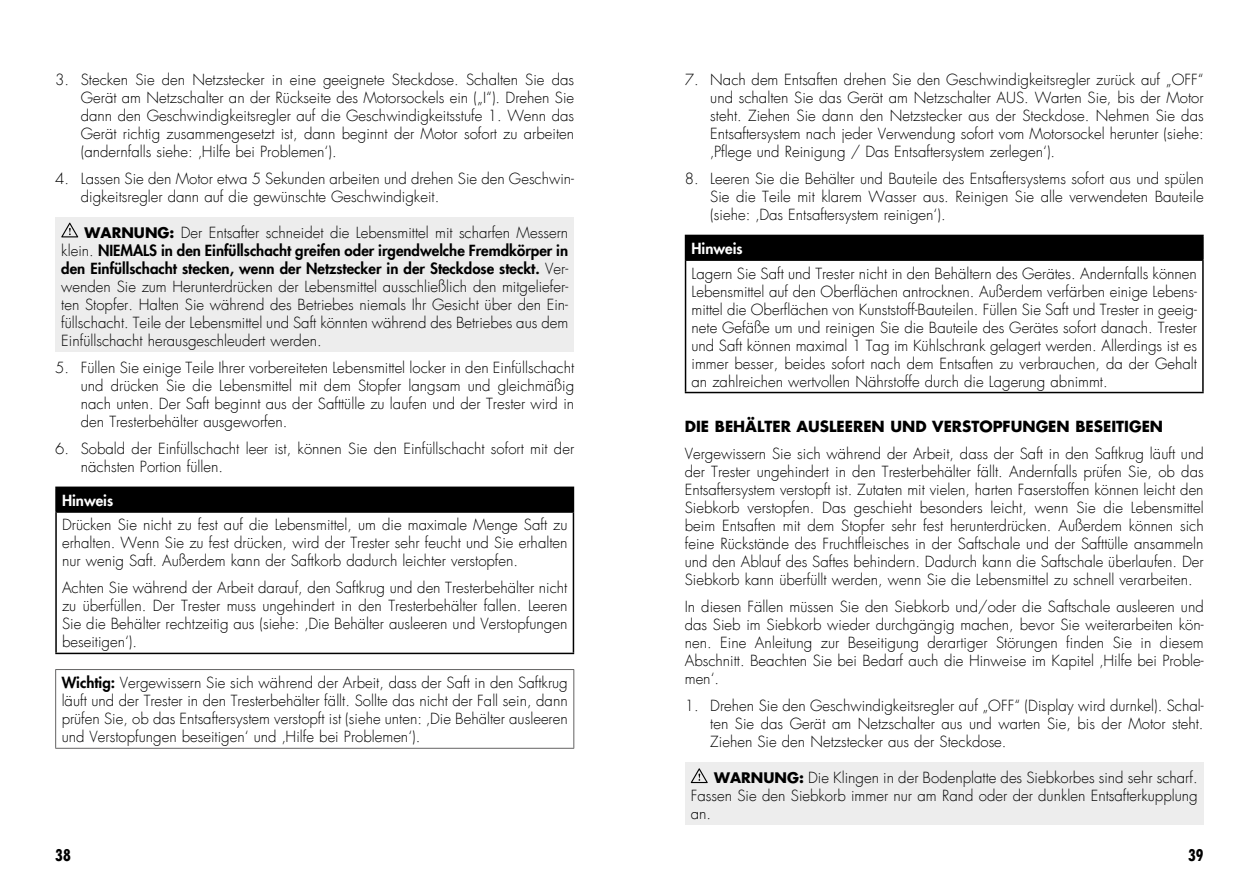
<style>
.page{position:relative;width:1259px;height:893px;background:#fff}
.page>*{position:absolute;margin:0;border:0;box-sizing:border-box;transform-origin:0 0}
.t1{font:700 condensed 15.75px "Futura LT";color:#000}
.t2{font:300 15px/18px "Futura LT";color:#000;text-align:justify}
.t3{font:700 15px "Futura LT";color:#000}
.t4{font:800 15px "Futura LT";color:#fff}
.s1{font-weight:700;font-size:14.25px}
.s2{font-weight:800}
</style>
<div class="page">
<div style="left:55px;top:217px;width:519px;height:135px;background:#ededed"></div>
<svg style="left:61px;top:223px;width:17px;height:14px"></svg>
<div style="left:56px;top:487px;width:517px;height:25px;background:#000"></div>
<hr style="left:55px;top:513px;width:2px;height:140px;background:#000">
<hr style="left:573px;top:513px;width:1px;height:140px;background:#000">
<hr style="left:55px;top:653px;width:519px;height:1px;background:#000">
<hr style="left:55px;top:487px;width:519px;height:1px;background:#000">
<hr style="left:55px;top:488px;width:2px;height:23px;background:#000">
<svg style="left:573px;top:488px;width:1px;height:23px"></svg>
<hr style="left:55px;top:511px;width:519px;height:2px;background:#000">
<hr style="left:55px;top:669px;width:519px;height:1px;background:#646363">
<hr style="left:55px;top:670px;width:1px;height:78px;background:#646363">
<hr style="left:573px;top:670px;width:1px;height:78px;background:#646363">
<hr style="left:55px;top:748px;width:519px;height:1px;background:#646363">
<div style="left:685px;top:235px;width:518px;height:25px;background:#000"></div>
<hr style="left:685px;top:261px;width:1px;height:131px;background:#000">
<hr style="left:1202px;top:261px;width:1px;height:131px;background:#000">
<hr style="left:685px;top:392px;width:518px;height:1px;background:#000">
<hr style="left:685px;top:259px;width:518px;height:2px;background:#000">
<div style="left:685px;top:762px;width:518px;height:63px;background:#ededed"></div>
<svg style="left:691px;top:768px;width:17px;height:15px"></svg>
<p class="t2" style="left:81px;top:71px;width:495px;text-indent:-26px">3. Stecken Sie den Netzstecker in eine geeignete Steckdose. Schalten Sie das Gerät am Netzschalter an der Rückseite des Motorsockels ein („I“). Drehen Sie dann den Geschwindigkeitsregler auf die Geschwindigkeitsstufe 1. Wenn das Gerät richtig zusammengesetzt ist, dann beginnt der Motor sofort zu arbeiten (andernfalls siehe: ‚Hilfe bei Problemen‘).</p>
<p class="t2" style="left:81px;top:170px;width:495px;text-indent:-26px">4. Lassen Sie den Motor etwa 5 Sekunden arbeiten und drehen Sie den Geschwin&shy;digkeitsregler dann auf die gewünschte Geschwindigkeit.</p>
<p class="t2" style="left:61px;top:224px;width:508px;text-indent:23px"><span class="s1">WARNUNG:</span> Der Entsafter schneidet die Lebensmittel mit scharfen Messern klein. <span class="s2">NIEMALS in den Einfüllschacht greifen oder irgendwelche Fremdkörper in den Einfüllschacht stecken, wenn der Netzstecker in der Steckdose steckt.</span> Ver&shy;wenden Sie zum Herunterdrücken der Lebensmittel ausschließlich den mitgeliefer&shy;ten Stopfer. Halten Sie während des Betriebes niemals Ihr Gesicht über den Ein&shy;füllschacht. Teile der Lebensmittel und Saft könnten während des Betriebes aus dem Einfüllschacht herausgeschleudert werden.</p>
<p class="t2" style="left:81px;top:359px;width:495px;text-indent:-26px">5. Füllen Sie einige Teile Ihrer vorbereiteten Lebensmittel locker in den Einfüllschacht und drücken Sie die Lebensmittel mit dem Stopfer langsam und gleichmäßig nach unten. Der Saft beginnt aus der Safttülle zu laufen und der Trester wird in den Tresterbehälter ausgeworfen.</p>
<p class="t2" style="left:81px;top:440px;width:495px;text-indent:-26px">6. Sobald der Einfüllschacht leer ist, können Sie den Einfüllschacht sofort mit der nächsten Portion füllen.</p>
<p class="t4" style="left:62px;top:490px;width:53px">Hinweis</p>
<p class="t2" style="left:62px;top:516px;width:507px">Drücken Sie nicht zu fest auf die Lebensmittel, um die maximale Menge Saft zu erhalten. Wenn Sie zu fest drücken, wird der Trester sehr feucht und Sie erhalten nur wenig Saft. Außerdem kann der Saftkorb dadurch leichter verstopfen.</p>
<p class="t2" style="left:62px;top:579px;width:507px">Achten Sie während der Arbeit darauf, den Saftkrug und den Tresterbehälter nicht zu überfüllen. Der Trester muss ungehindert in den Tresterbehälter fallen. Leeren Sie die Behälter rechtzeitig aus (siehe: ‚Die Behälter ausleeren und Verstopfungen beseitigen‘).</p>
<p class="t2" style="left:62px;top:674px;width:507px"><span class="s2">Wichtig:</span> Vergewissern Sie sich während der Arbeit, dass der Saft in den Saftkrug läuft und der Trester in den Tresterbehälter fällt. Sollte das nicht der Fall sein, dann prüfen Sie, ob das Entsaftersystem verstopft ist (siehe unten: ‚Die Behälter ausleeren und Verstopfungen beseitigen‘ und ‚Hilfe bei Problemen‘).</p>
<p class="t2" style="left:710px;top:71px;width:495px;text-indent:-26px">7. Nach dem Entsaften drehen Sie den Geschwindigkeitsregler zurück auf „OFF“ und schalten Sie das Gerät am Netzschalter AUS. Warten Sie, bis der Motor steht. Ziehen Sie dann den Netzstecker aus der Steckdose. Nehmen Sie das Entsaftersystem nach jeder Verwendung sofort vom Motorsockel herunter (siehe: ‚Pflege und Reinigung / Das Entsaftersystem zerlegen‘).</p>
<p class="t2" style="left:710px;top:170px;width:495px;text-indent:-26px">8. Leeren Sie die Behälter und Bauteile des Entsaftersystems sofort aus und spülen Sie die Teile mit klarem Wasser aus. Reinigen Sie alle verwendeten Bauteile (siehe: ‚Das Entsaftersystem reinigen‘).</p>
<p class="t4" style="left:691px;top:239px;width:53px">Hinweis</p>
<p class="t2" style="left:691px;top:264px;width:507px">Lagern Sie Saft und Trester nicht in den Behältern des Gerätes. Andernfalls können Lebensmittel auf den Oberflächen antrocknen. Außerdem verfärben einige Lebens&shy;mittel die Oberflächen von Kunststoff-Bauteilen. Füllen Sie Saft und Trester in geeig&shy;nete Gefäße um und reinigen Sie die Bauteile des Gerätes sofort danach. Trester und Saft können maximal 1 Tag im Kühlschrank gelagert werden. Allerdings ist es immer besser, beides sofort nach dem Entsaften zu verbrauchen, da der Gehalt an zahlreichen wertvollen Nährstoffe durch die Lagerung abnimmt.</p>
<p class="t3" style="left:685px;top:417px;width:480px">DIE BEHÄLTER AUSLEEREN UND VERSTOPFUNGEN BESEITIGEN</p>
<p class="t2" style="left:685px;top:445px;width:520px">Vergewissern Sie sich während der Arbeit, dass der Saft in den Saftkrug läuft und der Trester ungehindert in den Tresterbehälter fällt. Andernfalls prüfen Sie, ob das Entsaftersystem verstopft ist. Zutaten mit vielen, harten Faserstoffen können leicht den Siebkorb verstopfen. Das geschieht besonders leicht, wenn Sie die Lebensmittel beim Entsaften mit dem Stopfer sehr fest herunterdrücken. Außerdem können sich feine Rückstände des Fruchtfleisches in der Saftschale und der Safttülle ansammeln und den Ablauf des Saftes behindern. Dadurch kann die Saftschale überlaufen. Der Siebkorb kann überfüllt werden, wenn Sie die Lebensmittel zu schnell verarbeiten.</p>
<p class="t2" style="left:685px;top:598px;width:520px">In diesen Fällen müssen Sie den Siebkorb und/oder die Saftschale ausleeren und das Sieb im Siebkorb wieder durchgängig machen, bevor Sie weiterarbeiten kön&shy;nen. Eine Anleitung zur Beseitigung derartiger Störungen finden Sie in diesem Abschnitt. Beachten Sie bei Bedarf auch die Hinweise im Kapitel ‚Hilfe bei Proble&shy;men‘.</p>
<p class="t2" style="left:710px;top:697px;width:495px;text-indent:-26px">1. Drehen Sie den Geschwindigkeitsregler auf „OFF“ (Display wird durnkel). Schal&shy;ten Sie das Gerät am Netzschalter aus und warten Sie, bis der Motor steht.<br>Ziehen Sie den Netzstecker aus der Steckdose.</p>
<p class="t2" style="left:691px;top:769px;width:508px;text-indent:23px"><span class="s1">WARNUNG:</span> Die Klingen in der Bodenplatte des Siebkorbes sind sehr scharf.<br>Fassen Sie den Siebkorb immer nur am Rand oder der dunklen Entsafterkupplung an.</p>
<p class="t1" style="left:55px;top:845px;width:17px">38</p>
<p class="t1" style="left:1188px;top:845px;width:17px">39</p>
</div>
